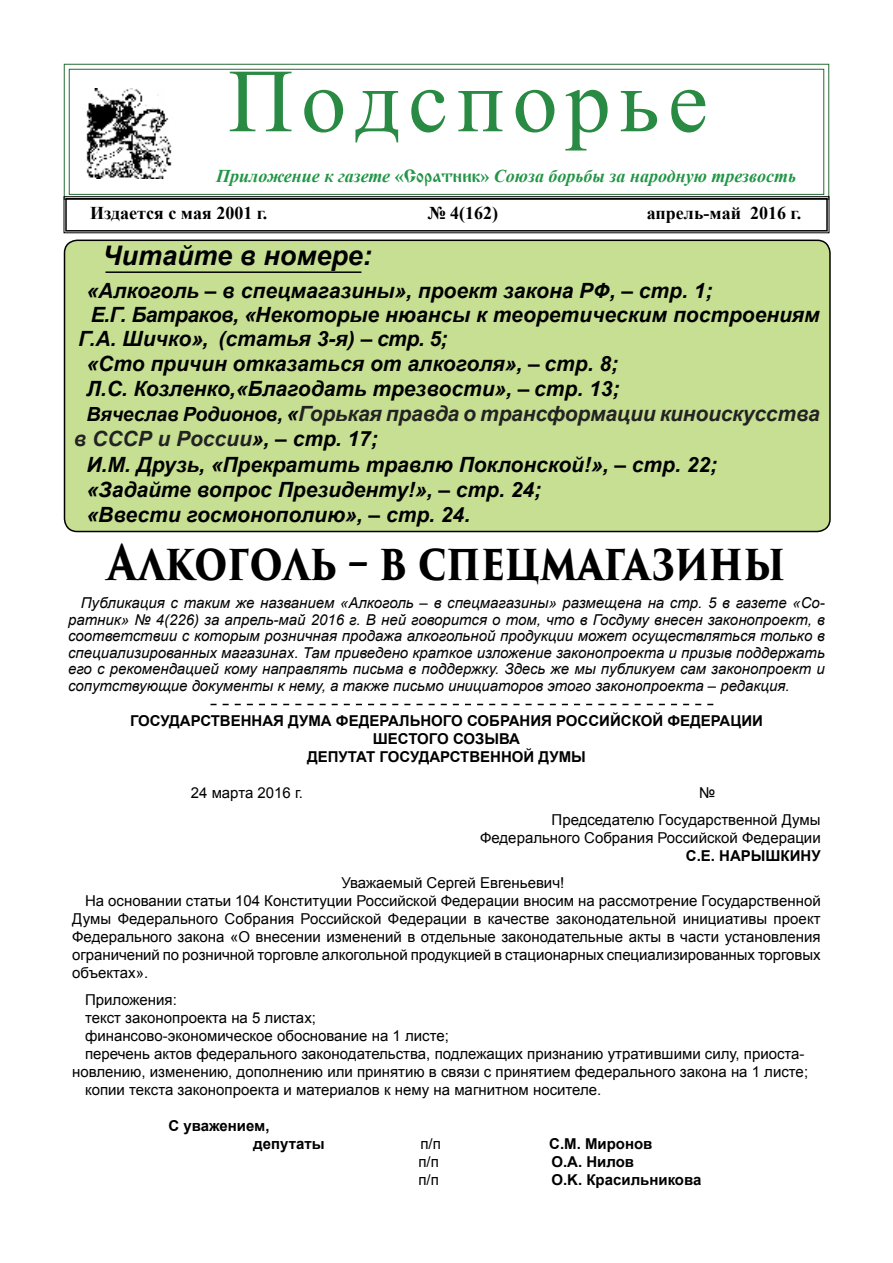
<style>
.page{position:relative;width:893px;height:1263px;background:#fff}
.page>*{position:absolute;margin:0;border:0;box-sizing:border-box;transform-origin:0 0}
.t1{font:90px "Times New Roman";letter-spacing:.09em;color:#298b43}
.t2{font:700 47.85px "Trajan Pro 3";letter-spacing:-.01em;color:#000;scale:.81 1}
.t3{font:italic 700 27px "Arial";color:#000}
.t4{font:italic 700 21px "Arial";color:#000}
.t5{font:italic 700 21px "Arial";letter-spacing:-.01em;color:#222}
.t6{font:italic 700 18px/36.2px "Times New Roman";color:#229546}
.t7{font:700 18px "Times New Roman";color:#000}
.t8{font:15px/27px "Arial";color:#000}
.t9{font:italic 15px/16.5px "Arial";color:#000;text-align:justify}
.t10{font:700 15px/18px "Arial";color:#000;text-align:center}
.s1{font-style:normal}
.s2{font-family:"Izhitsa";font-weight:400;font-style:normal}
.s3{font-style:normal;color:#000}
.s4{font-size:19.5px;color:#000}
.s5{color:#000}
</style>
<div class="page">
<div style="left:64px;top:240px;width:766px;height:291px;background:#c7df92;border-radius:13px"></div>
<div style="left:64px;top:240px;width:767px;height:292px;border:2px solid #000;border-radius:13px"></div>
<svg style="left:63px;top:63px;width:767px;height:137px"></svg>
<div style="left:69px;top:69px;width:755px;height:126px;border:1px solid #276b35"></div>
<svg style="left:63px;top:196px;width:766px;height:37px"></svg>
<div style="left:65px;top:198px;width:763px;height:34px;border:2px solid #000"></div>
<hr style="left:105px;top:271px;width:256px;height:2px;background:#000">
<svg style="left:210px;top:704px;width:503px;height:1px"></svg>
<h1 class="t1" style="left:228px;top:41px;width:481px">Подспорье</h1>
<p class="t6" style="left:90px;top:158px;width:708px;text-indent:126px">Приложение к газете <span class="s1">«</span><span class="s2">Соратник</span><span class="s1">»</span> Союза борьбы за народную трезвость<br><span class="s3">Издается с мая 2001 г.</span></p>
<p class="t7" style="left:428px;top:200px;width:72px">№ 4(162)</p>
<p class="t7" style="left:647px;top:200px;width:156px">апрель-май 2016 г.</p>
<h3 class="t3" style="left:103px;top:237px;width:271px">Читайте в номере:</h3>
<h3 class="t4" style="left:87px;top:276px;width:627px">«Алкоголь – в спецмагазины», проект закона РФ, – стр. 1;</h3>
<h3 class="t4" style="left:91px;top:300px;width:731px">Е.Г. Батраков, «Некоторые нюансы к теоретическим построениям</h3>
<h3 class="t4" style="left:78px;top:324px;width:371px">Г.А. Шичко», (статья 3-я) – стр. 5;</h3>
<h3 class="t4" style="left:87px;top:349px;width:533px">«Сто причин отказаться от алкоголя», – стр. 8;</h3>
<h3 class="t4" style="left:87px;top:375px;width:534px">Л.С. Козленко,«Благодать трезвости», – стр. 13;</h3>
<h3 class="t5" style="left:87px;top:400px;width:735px"><span class="s4">Вячеслав Родионов,</span> <span class="s5">«</span>Горькая правда о трансформации киноискусства</h3>
<h3 class="t5" style="left:74px;top:425px;width:306px">в СССР и России<span class="s5">», – стр. 17;</span></h3>
<h3 class="t4" style="left:87px;top:450px;width:632px">И.М. Друзь, «Прекратить травлю Поклонской!», – стр. 22;</h3>
<h3 class="t4" style="left:87px;top:475px;width:456px">«Задайте вопрос Президенту!», – стр. 24;</h3>
<h3 class="t4" style="left:87px;top:501px;width:385px">«Ввести госмонополию», – стр. 24.</h3>
<h2 class="t2" style="left:108px;top:527px;width:838px">Алкоголь – в спецмагазины</h2>
<p class="t9" style="left:68px;top:595px;width:758px;text-indent:13px">Публикация с таким же названием «Алкоголь – в спецмагазины» размещена на стр. 5 в газете «Со&shy;ратник» № 4(226) за апрель-май 2016 г. В ней говорится о том, что в Госдуму внесен законопроект, в соответствии с которым розничная продажа алкогольной продукции может осуществляться только в специализированных магазинах. Там приведено краткое изложение законопроекта и призыв поддержать его с рекомендацией кому направлять письма в поддержку. Здесь же мы публикуем сам законопроект и сопутствующие документы к нему, а также письмо инициаторов этого законопроекта – редакция.</p>
<p class="t10" style="left:130px;top:712px;width:634px">ГОСУДАРСТВЕННАЯ ДУМА ФЕДЕРАЛЬНОГО СОБРАНИЯ РОССИЙСКОЙ ФЕДЕРАЦИИ<br>ШЕСТОГО СОЗЫВА<br>ДЕПУТАТ ГОСУДАРСТВЕННОЙ ДУМЫ</p>
<p class="t8" style="left:191px;top:779px;width:114px">24 марта 2016 г.</p>
<p class="t8" style="left:552px;top:779px;width:271px;text-indent:148px">№<br>Председателю Государственной Думы</p>
<p class="t8" style="left:480px;top:824px;width:342px">Федерального Собрания Российской Федерации</p>
<p class="t10" style="left:686px;top:847px;width:136px">С.Е. НАРЫШКИНУ</p>
<p class="t8" style="left:341px;top:869px;width:224px">Уважаемый Сергей Евгеньевич!</p>
<p class="t8" style="left:85px;top:887px;width:737px">На основании статьи 104 Конституции Российской Федерации вносим на рассмотрение Государственной</p>
<p class="t8" style="left:72px;top:905px;width:750px">Думы Федерального Собрания Российской Федерации в качестве законодательной инициативы проект</p>
<p class="t8" style="left:72px;top:923px;width:750px">Федерального закона «О внесении изменений в отдельные законодательные акты в части установления</p>
<p class="t8" style="left:72px;top:941px;width:750px">ограничений по розничной торговле алкогольной продукцией в стационарных специализированных торговых</p>
<p class="t8" style="left:72px;top:959px;width:77px">объектах».</p>
<p class="t8" style="left:85px;top:986px;width:93px">Приложения:</p>
<p class="t8" style="left:85px;top:1004px;width:232px">текст законопроекта на 5 листах;</p>
<p class="t8" style="left:85px;top:1022px;width:365px">финансово-экономическое обоснование на 1 листе;</p>
<p class="t8" style="left:85px;top:1040px;width:721px">перечень актов федерального законодательства, подлежащих признанию утратившими силу, приоста-</p>
<p class="t8" style="left:72px;top:1058px;width:737px">новлению, изменению, дополнению или принятию в связи с принятием федерального закона на 1 листе;</p>
<p class="t8" style="left:85px;top:1076px;width:518px">копии текста законопроекта и материалов к нему на магнитном носителе.</p>
<p class="t10" style="left:253px;top:1117px;width:73px;text-align:left;text-indent:-85px">С уважением, депутаты</p>
<p class="t8" style="left:420px;top:1130px;width:22px">п/п</p>
<p class="t10" style="left:549px;top:1135px;width:105px">С.М. Миронов</p>
<p class="t8" style="left:418px;top:1148px;width:22px">п/п</p>
<p class="t10" style="left:551px;top:1153px;width:84px">О.А. Нилов</p>
<p class="t8" style="left:418px;top:1166px;width:22px">п/п</p>
<p class="t10" style="left:551px;top:1171px;width:152px">O.K. Красильникова</p>
</div>
